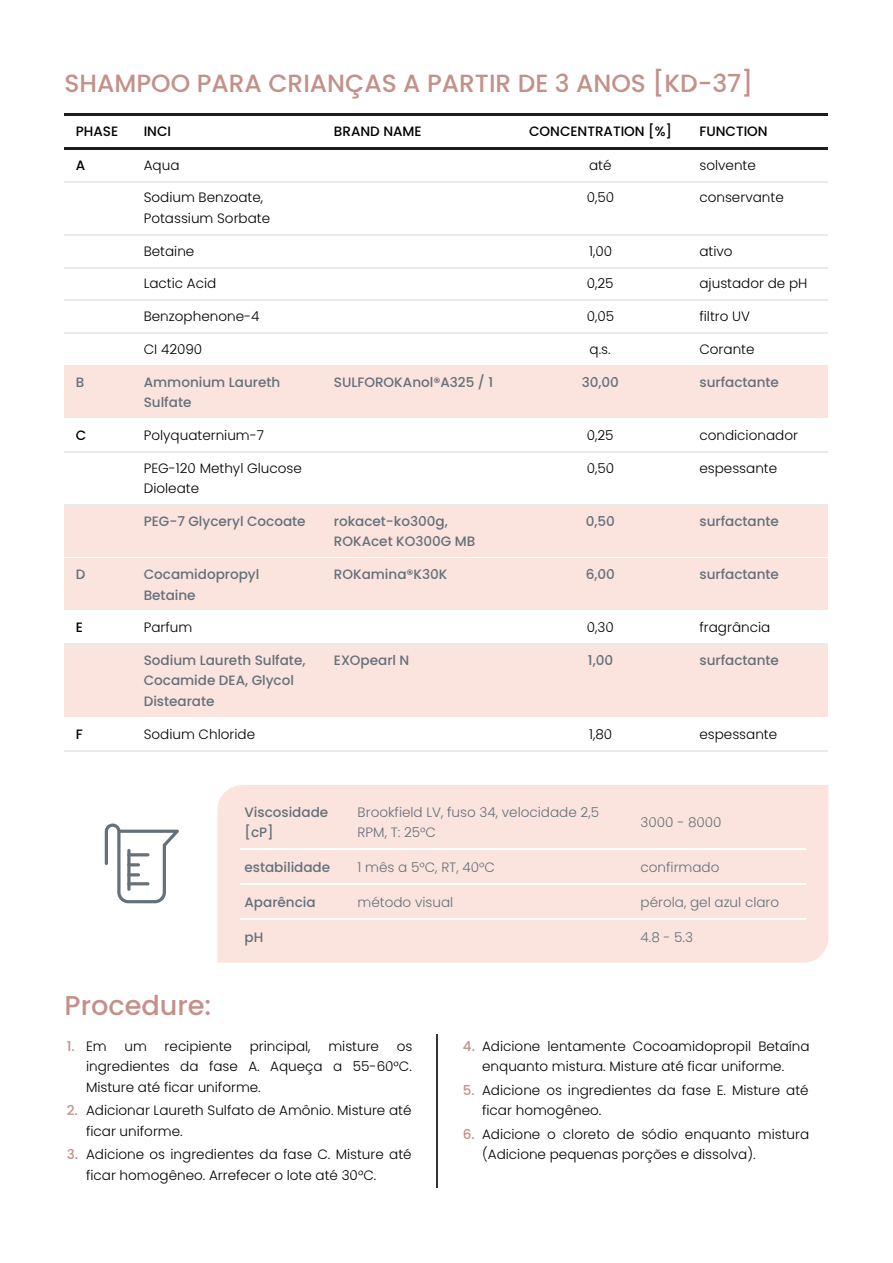
<style>
.page{position:relative;width:893px;height:1263px;background:#fff}
.page>*{position:absolute;margin:0;border:0;box-sizing:border-box;transform-origin:0 0}
.t1{font:500 27.15px "Poppins";letter-spacing:.005em;color:#c3908a}
.t2{font:24.9px "Medium Poppins";letter-spacing:.005em;color:#c3908a}
.t3{font:13.5px/20.4px "Light Poppins";letter-spacing:.005em;color:#000}
.t4{font:500 13.5px/20.4px "Poppins";letter-spacing:.005em;color:#657079}
.t5{font:13.5px/20.4px "Light Poppins";letter-spacing:.005em;color:#657079}
.t6{font:500 13.5px "Poppins";letter-spacing:.005em;color:#000}
.t7{font:500 13.5px "Poppins";color:#c3908a}
.s1{font-family:"Light Poppins";font-weight:400;color:#000}
.s2{font-family:"Poppins";font-weight:500;color:#c3908a}
</style>
<div class="page">
<hr style="left:64px;top:113px;width:764px;height:2px;background:#1d1d1b">
<hr style="left:64px;top:147px;width:764px;height:2px;background:#1d1d1b">
<hr style="left:64px;top:181px;width:764px;height:1px;background:#e7ebeb">
<hr style="left:64px;top:234px;width:764px;height:1px;background:#e7ebeb">
<hr style="left:64px;top:267px;width:764px;height:1px;background:#e7ebeb">
<hr style="left:64px;top:300px;width:764px;height:1px;background:#e7ebeb">
<hr style="left:64px;top:333px;width:764px;height:1px;background:#e7ebeb">
<hr style="left:64px;top:365px;width:764px;height:2px;background:#e7ebeb">
<div style="left:64px;top:367px;width:764px;height:53px;background:#fbe4de"></div>
<hr style="left:64px;top:419px;width:764px;height:1px;background:#fff">
<hr style="left:64px;top:451px;width:764px;height:1px;background:#e7ebeb">
<hr style="left:64px;top:505px;width:764px;height:1px;background:#e7ebeb">
<div style="left:64px;top:506px;width:764px;height:53px;background:#fbe4de"></div>
<hr style="left:64px;top:558px;width:764px;height:1px;background:#fff">
<div style="left:64px;top:559px;width:764px;height:53px;background:#fbe4de"></div>
<hr style="left:64px;top:611px;width:764px;height:1px;background:#fff">
<hr style="left:64px;top:644px;width:764px;height:1px;background:#e7ebeb">
<div style="left:64px;top:645px;width:764px;height:73px;background:#fbe4de"></div>
<hr style="left:64px;top:717px;width:764px;height:1px;background:#fff">
<hr style="left:64px;top:750px;width:764px;height:1px;background:#e7ebeb">
<div style="left:217px;top:785px;width:611px;height:178px;background:#fbe4de"></div>
<hr style="left:240px;top:848px;width:113px;height:1px;background:#fff">
<hr style="left:353px;top:848px;width:283px;height:1px;background:#fff">
<hr style="left:636px;top:848px;width:169px;height:1px;background:#fff">
<hr style="left:240px;top:883px;width:113px;height:2px;background:#fff">
<hr style="left:353px;top:883px;width:283px;height:2px;background:#fff">
<hr style="left:636px;top:883px;width:169px;height:2px;background:#fff">
<hr style="left:240px;top:918px;width:113px;height:2px;background:#fff">
<hr style="left:353px;top:918px;width:283px;height:2px;background:#fff">
<hr style="left:636px;top:918px;width:169px;height:2px;background:#fff">
<hr style="left:437px;top:1034px;width:1px;height:154px;background:#333">
<svg style="left:105px;top:824px;width:74px;height:79px"></svg>
<hr style="left:127px;top:853px;width:22px;height:3px;background:#657079;border-radius:2px">
<h2 class="t2" style="left:64px;top:66px;width:690px">SHAMPOO PARA CRIANÇAS A PARTIR DE 3 ANOS [KD-37]</h2>
<p class="t6" style="left:76px;top:122px;width:44px">PHASE</p>
<p class="t6" style="left:144px;top:122px;width:29px">INCI</p>
<p class="t6" style="left:334px;top:122px;width:89px">BRAND NAME</p>
<p class="t6" style="left:529px;top:122px;width:144px">CONCENTRATION [%]</p>
<p class="t6" style="left:699px;top:122px;width:70px">FUNCTION</p>
<p class="t6" style="left:76px;top:156px;width:11px">A</p>
<p class="t3" style="left:144px;top:155px;width:37px">Aqua</p>
<p class="t3" style="left:589px;top:155px;width:24px">até</p>
<p class="t3" style="left:699px;top:155px;width:58px">solvente</p>
<p class="t3" style="left:144px;top:188px;width:128px">Sodium Benzoate,<br>Potassium Sorbate</p>
<p class="t3" style="left:587px;top:188px;width:29px">0,50</p>
<p class="t3" style="left:699px;top:188px;width:86px">conservante</p>
<p class="t3" style="left:144px;top:241px;width:52px">Betaine</p>
<p class="t3" style="left:589px;top:241px;width:24px">1,00</p>
<p class="t3" style="left:699px;top:241px;width:35px">ativo</p>
<p class="t3" style="left:144px;top:274px;width:74px">Lactic Acid</p>
<p class="t3" style="left:587px;top:274px;width:28px">0,25</p>
<p class="t3" style="left:699px;top:274px;width:109px">ajustador de pH</p>
<p class="t3" style="left:144px;top:306px;width:117px">Benzophenone-4</p>
<p class="t3" style="left:587px;top:306px;width:29px">0,05</p>
<p class="t3" style="left:699px;top:306px;width:52px">filtro UV</p>
<p class="t3" style="left:144px;top:339px;width:60px">CI 42090</p>
<p class="t3" style="left:589px;top:339px;width:22px">q.s.</p>
<p class="t3" style="left:699px;top:339px;width:57px">Corante</p>
<p class="t4" style="left:76px;top:372px;width:10px">B</p>
<p class="t4" style="left:144px;top:372px;width:138px">Ammonium Laureth<br>Sulfate</p>
<p class="t4" style="left:334px;top:372px;width:161px">SULFOROKAnol®A325 / 1</p>
<p class="t4" style="left:581px;top:372px;width:39px">30,00</p>
<p class="t4" style="left:699px;top:372px;width:81px">surfactante</p>
<p class="t6" style="left:76px;top:426px;width:12px">C</p>
<p class="t3" style="left:144px;top:425px;width:122px">Polyquaternium-7</p>
<p class="t3" style="left:587px;top:425px;width:28px">0,25</p>
<p class="t3" style="left:699px;top:425px;width:100px">condicionador</p>
<p class="t3" style="left:144px;top:458px;width:159px">PEG-120 Methyl Glucose<br>Dioleate</p>
<p class="t3" style="left:587px;top:458px;width:29px">0,50</p>
<p class="t3" style="left:699px;top:458px;width:79px">espessante</p>
<p class="t4" style="left:144px;top:511px;width:163px">PEG-7 Glyceryl Cocoate</p>
<p class="t4" style="left:334px;top:511px;width:143px">rokacet-ko300g,<br>ROKAcet KO300G MB</p>
<p class="t4" style="left:585px;top:511px;width:31px">0,50</p>
<p class="t4" style="left:699px;top:511px;width:81px">surfactante</p>
<p class="t4" style="left:76px;top:564px;width:11px">D</p>
<p class="t4" style="left:144px;top:564px;width:117px">Cocamidopropyl<br>Betaine</p>
<p class="t4" style="left:334px;top:564px;width:115px">ROKamina®K30K</p>
<p class="t4" style="left:585px;top:564px;width:31px">6,00</p>
<p class="t4" style="left:699px;top:564px;width:81px">surfactante</p>
<p class="t6" style="left:76px;top:618px;width:9px">E</p>
<p class="t3" style="left:144px;top:617px;width:50px">Parfum</p>
<p class="t3" style="left:587px;top:617px;width:28px">0,30</p>
<p class="t3" style="left:699px;top:617px;width:72px">fragrância</p>
<p class="t4" style="left:144px;top:650px;width:163px">Sodium Laureth Sulfate,<br>Cocamide DEA, Glycol<br>Distearate</p>
<p class="t4" style="left:334px;top:650px;width:77px">EXOpearl N</p>
<p class="t4" style="left:588px;top:650px;width:27px">1,00</p>
<p class="t4" style="left:699px;top:650px;width:81px">surfactante</p>
<p class="t6" style="left:76px;top:724px;width:8px">F</p>
<p class="t3" style="left:144px;top:724px;width:113px">Sodium Chloride</p>
<p class="t3" style="left:589px;top:724px;width:25px">1,80</p>
<p class="t3" style="left:699px;top:724px;width:79px">espessante</p>
<p class="t4" style="left:244px;top:802px;width:85px">Viscosidade [cP]</p>
<p class="t5" style="left:357px;top:802px;width:243px">Brookfield LV, fuso 34, velocidade 2,5<br>RPM, T: 25°C</p>
<p class="t5" style="left:640px;top:812px;width:82px">3000 - 8000</p>
<p class="t4" style="left:244px;top:857px;width:87px">estabilidade</p>
<p class="t5" style="left:357px;top:857px;width:139px">1 mês a 5°C, RT, 40°C</p>
<p class="t5" style="left:640px;top:857px;width:80px">confirmado</p>
<p class="t4" style="left:244px;top:892px;width:73px">Aparência</p>
<p class="t5" style="left:357px;top:892px;width:97px">método visual</p>
<p class="t5" style="left:640px;top:892px;width:140px">pérola, gel azul claro</p>
<p class="t4" style="left:244px;top:927px;width:20px">pH</p>
<p class="t5" style="left:640px;top:927px;width:54px">4.8 - 5.3</p>
<h1 class="t1" style="left:64px;top:986px;width:148px">Procedure:</h1>
<p class="t7" style="left:67px;top:1037px;width:41px">1. <span class="s1">Em</span></p>
<p class="t3" style="left:124px;top:1036px;width:24px">um</p>
<p class="t3" style="left:165px;top:1036px;width:69px">recipiente</p>
<p class="t3" style="left:250px;top:1036px;width:62px">principal,</p>
<p class="t3" style="left:328px;top:1036px;width:52px">misture</p>
<p class="t3" style="left:86px;top:1036px;width:328px;text-align:justify;text-indent:311px">os ingredientes da fase A. Aqueça a 55-60°C.<br>Misture até ficar uniforme.</p>
<p class="t3" style="left:86px;top:1100px;width:327px;text-indent:-19px"><span class="s2">2.</span> Adicionar Laureth Sulfato de Amônio. Misture até ficar uniforme.</p>
<p class="t3" style="left:86px;top:1144px;width:327px;text-indent:-19px"><span class="s2">3.</span> Adicione os ingredientes da fase C. Misture até ficar homogêneo. Arrefecer o lote até 30°C.</p>
<p class="t3" style="left:463px;top:1036px;width:348px;text-align:center"><span class="s2">4.</span> Adicione lentamente Cocoamidopropil Betaína enquanto mistura. Misture até ficar uniforme.</p>
<p class="t3" style="left:482px;top:1080px;width:328px;text-indent:-19px"><span class="s2">5.</span> Adicione os ingredientes da fase E. Misture até ficar homogêneo.</p>
<p class="t3" style="left:482px;top:1124px;width:328px;text-indent:-19px"><span class="s2">6.</span> Adicione o cloreto de sódio enquanto mistura (Adicione pequenas porções e dissolva).</p>
</div>
